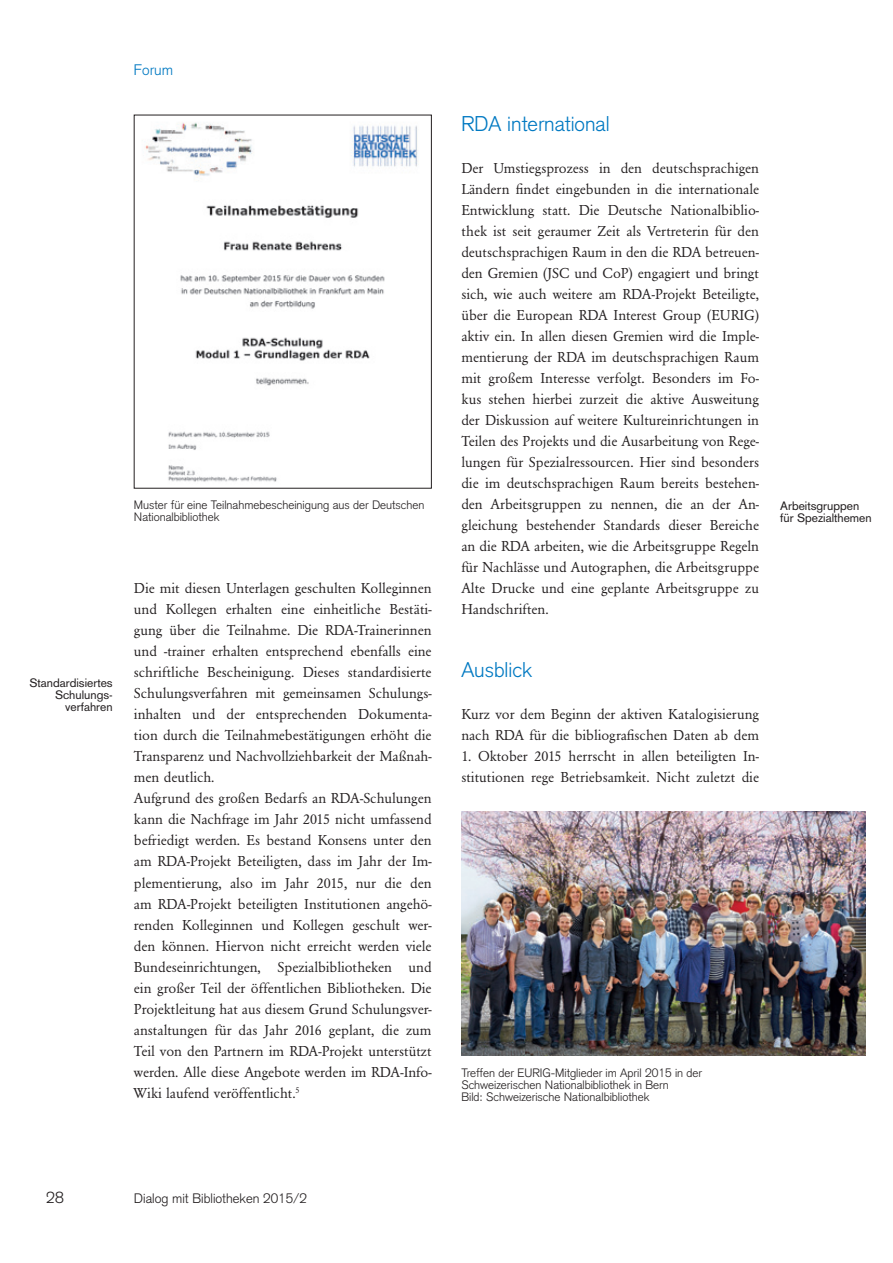
<style>
.page{position:relative;width:893px;height:1263px;background:#fff}
.page>*{position:absolute;margin:0;border:0;box-sizing:border-box;transform-origin:0 0}
.t1{font:300 21px "Basic Commercial LT";color:#0079c2}
.t2{font:300 15.75px "Basic Commercial LT";color:#231f20}
.t3{font:15px/21px "URW Garamond T";color:#231f20}
.t4{font:300 15px "Basic Commercial LT";color:#0079c2}
.t5{font:300 13.5px "Basic Commercial LT";color:#231f20}
.t6{font:300 12px/12px "Basic Commercial LT";color:#231f20}
.t7{font:12px/12px "Basic Commercial LT";color:#231f20;text-align:right}
</style>
<div class="page">
<img style="left:145px;top:122px;width:274px;height:360px">
<img style="left:461px;top:812px;width:404px;height:243px">
<p class="t4" style="left:134px;top:61px;width:41px">Forum</p>
<p class="t6" style="left:134px;top:499px;width:292px">Muster für eine Teilnahmebescheinigung aus der Deutschen<br>Nationalbibliothek</p>
<p class="t7" style="left:30px;top:676px;width:85px">Standardisiertes<br>Schulungs&shy;verfahren</p>
<p class="t3" style="left:134px;top:578px;width:299px">Die mit diesen Unterlagen geschulten Kolleginnen und Kollegen erhalten eine einheitliche Bestäti&shy;gung über die Teilnahme. Die RDA-Trainerinnen und -trainer erhalten entsprechend ebenfalls eine schriftliche Bescheinigung. Dieses standardisierte Schulungsverfahren mit gemeinsamen Schulungs&shy;inhalten und der entsprechenden Dokumenta&shy;tion durch die Teilnahmebestätigungen erhöht die Transparenz und Nachvollziehbarkeit der Maßnah&shy;men deutlich.<br>Aufgrund des großen Bedarfs an RDA-Schulungen kann die Nachfrage im Jahr 2015 nicht umfassend befriedigt werden. Es bestand Konsens unter den am RDA-Projekt Beteiligten, dass im Jahr der Im&shy;plementierung, also im Jahr 2015, nur die den am RDA-Projekt beteiligten Institutionen angehö&shy;renden Kolleginnen und Kollegen geschult wer&shy;den können. Hiervon nicht erreicht werden viele Bundeseinrichtungen, Spezialbibliotheken und ein großer Teil der öffentlichen Bibliotheken. Die Projektleitung hat aus diesem Grund Schulungsver&shy;anstaltungen für das Jahr 2016 geplant, die zum Teil von den Partnern im RDA-Projekt unterstützt werden. Alle diese Angebote werden im RDA-Info-Wiki laufend veröffentlicht.<sup>5</sup></p>
<h1 class="t1" style="left:461px;top:112px;width:150px">RDA international</h1>
<p class="t3" style="left:461px;top:158px;width:299px;text-align:justify">Der Umstiegsprozess in den deutschsprachigen Ländern findet eingebunden in die internationale Entwicklung statt. Die Deutsche Nationalbiblio&shy;thek ist seit geraumer Zeit als Vertreterin für den deutschsprachigen Raum in den die RDA betreuen&shy;den Gremien (JSC und CoP) engagiert und bringt sich, wie auch weitere am RDA-Projekt Beteiligte, über die European RDA Interest Group (EURIG) aktiv ein. In allen diesen Gremien wird die Imple&shy;mentierung der RDA im deutschsprachigen Raum mit großem Interesse verfolgt. Besonders im Fo&shy;kus stehen hierbei zurzeit die aktive Ausweitung der Diskussion auf weitere Kultureinrichtungen in Teilen des Projekts und die Ausarbeitung von Rege&shy;lungen für Spezialressourcen. Hier sind besonders die im deutschsprachigen Raum bereits bestehen&shy;den Arbeitsgruppen zu nennen, die an der An&shy;gleichung bestehender Standards dieser Bereiche an die RDA arbeiten, wie die Arbeitsgruppe Regeln für Nachlässe und Autographen, die Arbeitsgruppe Alte Drucke und eine geplante Arbeitsgruppe zu Handschriften.</p>
<h1 class="t1" style="left:461px;top:658px;width:72px">Ausblick</h1>
<p class="t3" style="left:461px;top:704px;width:299px">Kurz vor dem Beginn der aktiven Katalogisierung nach RDA für die bibliografischen Daten ab dem</p>
<p class="t3" style="left:461px;top:746px;width:299px">1. Oktober 2015 herrscht in allen beteiligten In&shy;stitutionen rege Betriebsamkeit. Nicht zuletzt die</p>
<p class="t7" style="left:780px;top:499px;width:93px;text-align:left">Arbeitsgruppen für Spezialthemen</p>
<p class="t6" style="left:461px;top:1066px;width:242px">Treffen der EURIG-Mitglieder im April 2015 in der<br>Schweizerischen Nationalbibliothek in Bern<br>Bild: Schweizerische Nationalbibliothek</p>
<p class="t2" style="left:46px;top:1189px;width:19px">28</p>
<p class="t5" style="left:134px;top:1191px;width:175px">Dialog mit Bibliotheken 2015/2</p>
</div>
